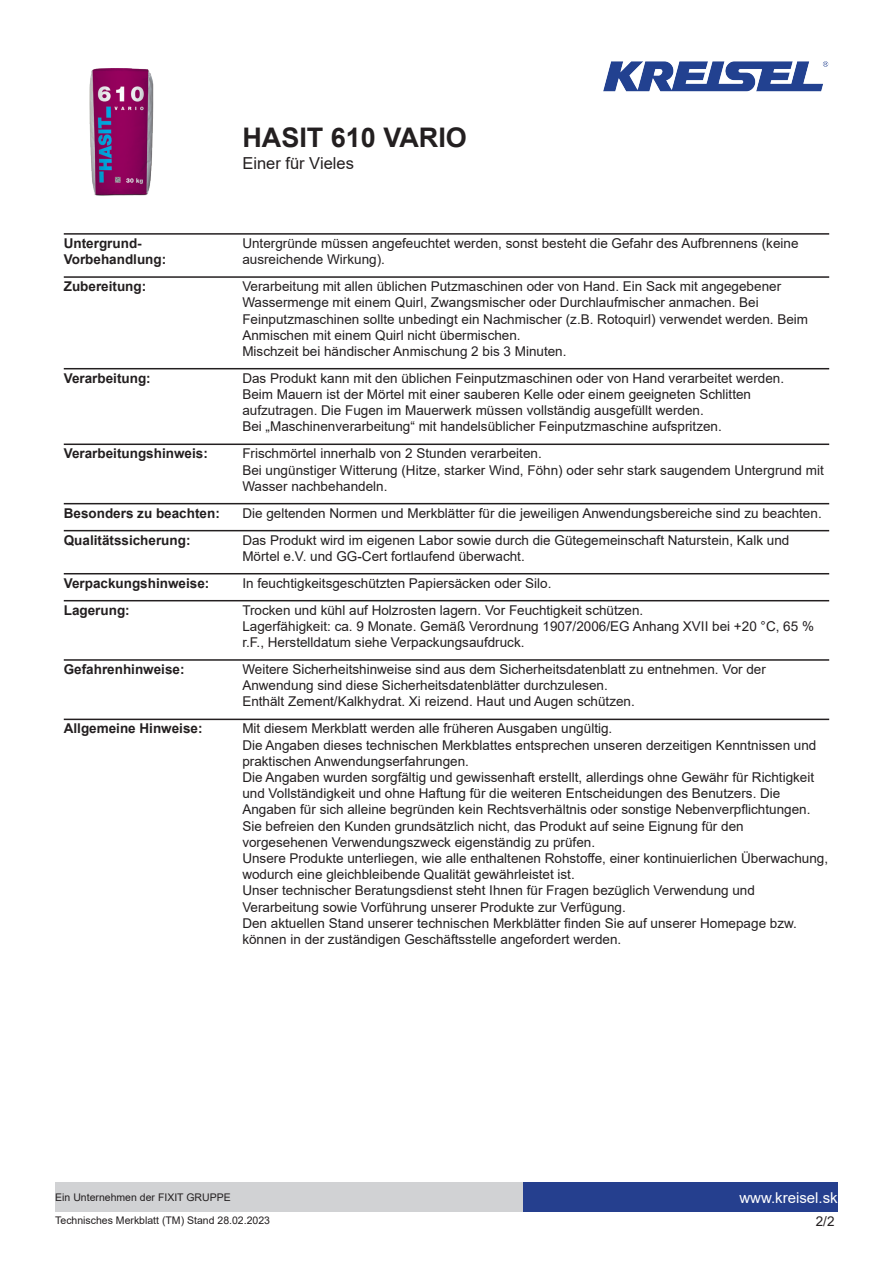
<style>
.page{position:relative;width:893px;height:1263px;background:#fff}
.page>*{position:absolute;margin:0;border:0;box-sizing:border-box;transform-origin:0 0}
.t1{font:700 27px "Arial";color:#231f20}
.t2{font:16.5px "Arial";color:#231f20}
.t3{font:15px "Arial";color:#fff}
.t4{font:13.5px/16.2px "Arial";color:#231f20}
.t5{font:700 13.5px/16.2px "Arial";color:#231f20}
.t6{font:10.5px "Arial";color:#231f20}
</style>
<div class="page">
<img style="left:89px;top:68px;width:65px;height:128px">
<img style="left:603px;top:61px;width:226px;height:31px">
<div style="left:523px;top:1182px;width:315px;height:30px;background:#253f8e"></div>
<div style="left:55px;top:1182px;width:468px;height:30px;background:#d1d2d4"></div>
<hr style="left:64px;top:233px;width:765px;height:2px;background:#231f20">
<hr style="left:64px;top:276px;width:765px;height:2px;background:#231f20">
<hr style="left:64px;top:368px;width:765px;height:1px;background:#231f20">
<hr style="left:64px;top:443px;width:765px;height:2px;background:#231f20">
<hr style="left:64px;top:503px;width:765px;height:1px;background:#231f20">
<hr style="left:64px;top:530px;width:765px;height:1px;background:#231f20">
<hr style="left:64px;top:573px;width:765px;height:1px;background:#231f20">
<hr style="left:64px;top:600px;width:765px;height:1px;background:#231f20">
<hr style="left:64px;top:659px;width:765px;height:2px;background:#231f20">
<hr style="left:64px;top:719px;width:765px;height:1px;background:#231f20">
<h1 class="t1" style="left:242px;top:119px;width:226px">HASIT 610 VARIO</h1>
<p class="t2" style="left:242px;top:152px;width:113px">Einer für Vieles</p>
<p class="t5" style="left:64px;top:235px;width:104px">Untergrund-<br>Vorbehandlung:</p>
<p class="t4" style="left:242px;top:235px;width:558px">Untergründe müssen angefeuchtet werden, sonst besteht die Gefahr des Aufbrennens (keine ausreichende Wirkung).</p>
<p class="t5" style="left:64px;top:278px;width:84px">Zubereitung:</p>
<p class="t4" style="left:242px;top:278px;width:567px">Verarbeitung mit allen üblichen Putzmaschinen oder von Hand. Ein Sack mit angegebener Wassermenge mit einem Quirl, Zwangsmischer oder Durchlaufmischer anmachen. Bei Feinputzmaschinen sollte unbedingt ein Nachmischer (z.B. Rotoquirl) verwendet werden. Beim Anmischen mit einem Quirl nicht übermischen.<br>Mischzeit bei händischer Anmischung 2 bis 3 Minuten.</p>
<p class="t5" style="left:64px;top:370px;width:89px">Verarbeitung:</p>
<p class="t4" style="left:242px;top:370px;width:543px">Das Produkt kann mit den üblichen Feinputzmaschinen oder von Hand verarbeitet werden.<br>Beim Mauern ist der Mörtel mit einer sauberen Kelle oder einem geeigneten Schlitten aufzutragen. Die Fugen im Mauerwerk müssen vollständig ausgefüllt werden.<br>Bei „Maschinenverarbeitung“ mit handelsüblicher Feinputzmaschine aufspritzen.</p>
<p class="t5" style="left:64px;top:446px;width:146px">Verarbeitungshinweis:</p>
<p class="t4" style="left:242px;top:445px;width:583px">Frischmörtel innerhalb von 2 Stunden verarbeiten.<br>Bei ungünstiger Witterung (Hitze, starker Wind, Föhn) oder sehr stark saugendem Untergrund mit<br>Wasser nachbehandeln.</p>
<p class="t5" style="left:64px;top:505px;width:158px">Besonders zu beachten:</p>
<p class="t4" style="left:242px;top:505px;width:581px">Die geltenden Normen und Merkblätter für die jeweiligen Anwendungsbereiche sind zu beachten.</p>
<p class="t5" style="left:64px;top:532px;width:128px">Qualitätssicherung:</p>
<p class="t4" style="left:242px;top:532px;width:548px">Das Produkt wird im eigenen Labor sowie durch die Gütegemeinschaft Naturstein, Kalk und<br>Mörtel e.V. und GG-Cert fortlaufend überwacht.</p>
<p class="t5" style="left:64px;top:575px;width:147px">Verpackungshinweise:</p>
<p class="t4" style="left:242px;top:575px;width:311px">In feuchtigkeitsgeschützten Papiersäcken oder Silo.</p>
<p class="t5" style="left:64px;top:602px;width:68px">Lagerung:</p>
<p class="t4" style="left:242px;top:602px;width:573px">Trocken und kühl auf Holzrosten lagern. Vor Feuchtigkeit schützen.<br>Lagerfähigkeit: ca. 9 Monate. Gemäß Verordnung 1907/2006/EG Anhang XVII bei +20 °C, 65 % r.F., Herstelldatum siehe Verpackungsaufdruck.</p>
<p class="t5" style="left:64px;top:661px;width:122px">Gefahrenhinweise:</p>
<p class="t4" style="left:242px;top:661px;width:525px">Weitere Sicherheitshinweise sind aus dem Sicherheitsdatenblatt zu entnehmen. Vor der<br>Anwendung sind diese Sicherheitsdatenblätter durchzulesen.<br>Enthält Zement/Kalkhydrat. Xi reizend. Haut und Augen schützen.</p>
<p class="t5" style="left:64px;top:721px;width:140px">Allgemeine Hinweise:</p>
<p class="t4" style="left:242px;top:720px;width:587px">Mit diesem Merkblatt werden alle früheren Ausgaben ungültig.<br>Die Angaben dieses technischen Merkblattes entsprechen unseren derzeitigen Kenntnissen und praktischen Anwendungserfahrungen.<br>Die Angaben wurden sorgfältig und gewissenhaft erstellt, allerdings ohne Gewähr für Richtigkeit und Vollständigkeit und ohne Haftung für die weiteren Entscheidungen des Benutzers. Die Angaben für sich alleine begründen kein Rechtsverhältnis oder sonstige Nebenverpflichtungen.<br>Sie befreien den Kunden grundsätzlich nicht, das Produkt auf seine Eignung für den vorgesehenen Verwendungszweck eigenständig zu prüfen.<br>Unsere Produkte unterliegen, wie alle enthaltenen Rohstoffe, einer kontinuierlichen Überwachung, wodurch eine gleichbleibende Qualität gewährleistet ist.<br>Unser technischer Beratungsdienst steht Ihnen für Fragen bezüglich Verwendung und Verarbeitung sowie Vorführung unserer Produkte zur Verfügung.<br>Den aktuellen Stand unserer technischen Merkblätter finden Sie auf unserer Homepage bzw. können in der zuständigen Geschäftsstelle angefordert werden.</p>
<p class="t6" style="left:55px;top:1190px;width:177px">Ein Unternehmen der FIXIT GRUPPE</p>
<p class="t3" style="left:739px;top:1187px;width:100px">www.kreisel.sk</p>
<p class="t6" style="left:55px;top:1213px;width:216px">Technisches Merkblatt (TM) Stand 28.02.2023</p>
<p class="t4" style="left:816px;top:1213px;width:20px">2/2</p>
</div>
